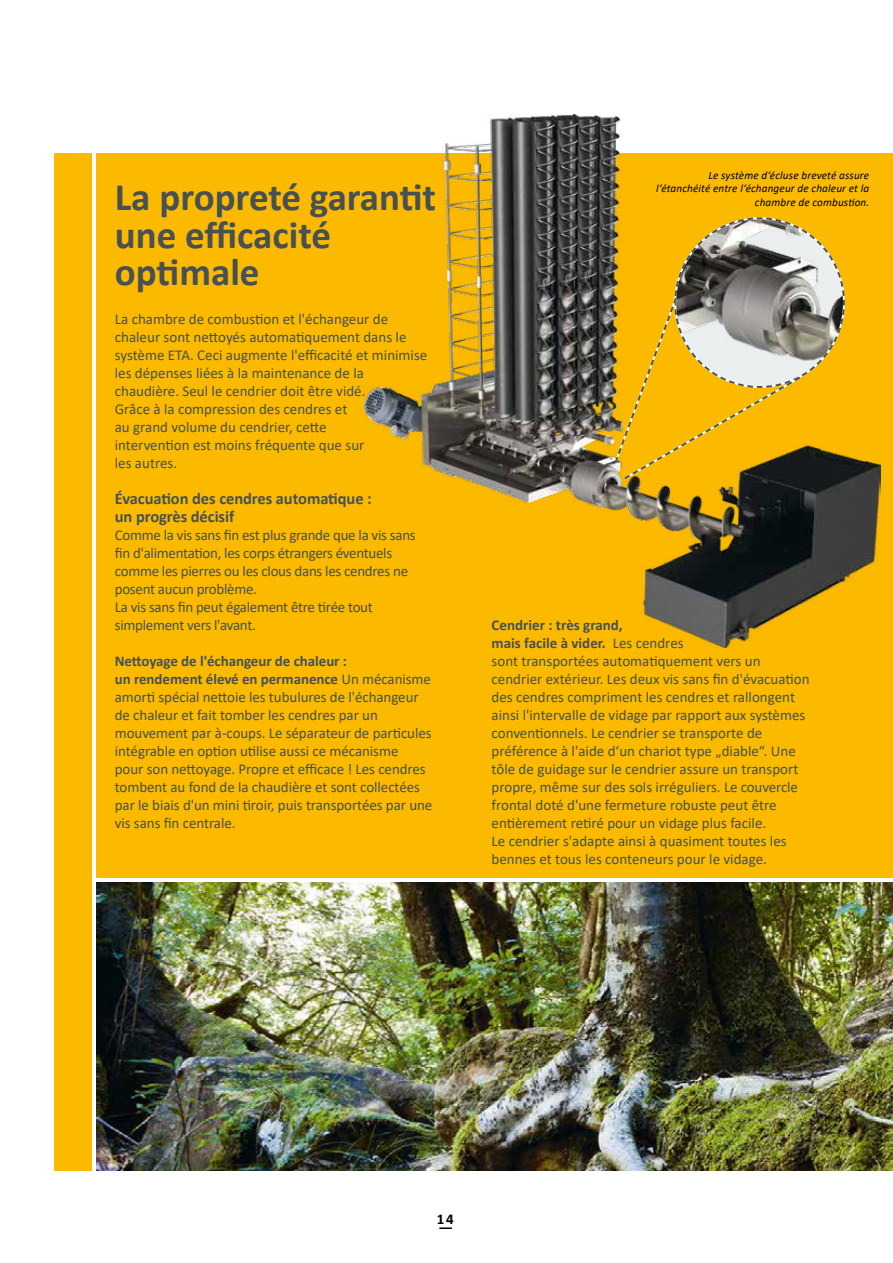
<style>
.page{position:relative;width:893px;height:1263px;background:#fff}
.page>*{position:absolute;margin:0;border:0;box-sizing:border-box;transform-origin:0 0}
.t1{font:700 39px/37.5px "Calibri";color:#465055}
.t2{font:700 16.5px/18px "Calibri";letter-spacing:-.005em;color:#465055}
.t3{font:15px/18px "Calibri";letter-spacing:-.005em;color:#465055}
.t4{font:700 15px "Calibri";color:#000}
.t5{font:italic 11.25px/13.5px "Calibri";letter-spacing:.01em;color:#000;text-align:right}
.s1{font-weight:700}
</style>
<div class="page">
<svg style="left:440px;top:1227px;width:11px;height:2px"></svg>
<div style="left:97px;top:153px;width:796px;height:724px;background:#fbba00"></div>
<img style="left:97px;top:882px;width:796px;height:288px">
<div style="left:54px;top:153px;width:38px;height:1017px;background:#fbba00"></div>
<img style="left:365px;top:115px;width:515px;height:533px">
<svg style="left:613px;top:216px;width:233px;height:265px"></svg>
<h1 class="t1" style="left:115px;top:178px;width:323px">La propreté garantit une efÏcacité optimale</h1>
<p class="t3" style="left:115px;top:310px;width:314px">La chambre de combustion et l'échangeur de chaleur sont nettoyés automatiquement dans le système ETA. Ceci augmente l'efÏcacité et minimise les dépenses liées à la maintenance de la chaudière. Seul le cendrier doit être vidé.<br>Grâce à la compression des cendres et<br>au grand volume du cendrier, cette<br>intervention est moins fréquente que sur<br>les autres.</p>
<p class="t2" style="left:115px;top:489px;width:258px">Évacuation des cendres automatique : un progrès décisif</p>
<p class="t3" style="left:115px;top:526px;width:302px">Comme la vis sans fin est plus grande que la vis sans fin d'alimentation, les corps étrangers éventuels comme les pierres ou les clous dans les cendres ne posent aucun problème.<br>La vis sans fin peut également être tirée tout simplement vers l'avant.</p>
<p class="t3" style="left:115px;top:652px;width:319px"><span class="s1">Nettoyage de l'échangeur de chaleur :<br>un rendement élevé en permanence</span> Un mécanisme amorti spécial nettoie les tubulures de l'échangeur de chaleur et fait tomber les cendres par un mouvement par à-coups. Le séparateur de particules intégrable en option utilise aussi ce mécanisme<br>pour son nettoyage. Propre et efÏcace ! Les cendres tombent au fond de la chaudière et sont collectées par le biais d'un mini tiroir, puis transportées par une vis sans fin centrale.</p>
<p class="t5" style="left:656px;top:168px;width:215px">Le système d‘écluse breveté assure l‘étanchéité entre l‘échangeur de chaleur et la chambre de combustion.</p>
<p class="t3" style="left:492px;top:616px;width:320px"><span class="s1">Cendrier : très grand,<br>mais facile à vider.</span> Les cendres<br>sont transportées automatiquement vers un cendrier extérieur. Les deux vis sans fin d'évacuation des cendres compriment les cendres et rallongent ainsi l'intervalle de vidage par rapport aux systèmes conventionnels. Le cendrier se transporte de préférence à l'aide d‘un chariot type „diable“. Une tôle de guidage sur le cendrier assure un transport propre, même sur des sols irréguliers. Le couvercle frontal doté d'une fermeture robuste peut être entièrement retiré pour un vidage plus facile.<br>Le cendrier s'adapte ainsi à quasiment toutes les bennes et tous les conteneurs pour le vidage.</p>
<p class="t4" style="left:437px;top:1214px;width:18px">14</p>
</div>
